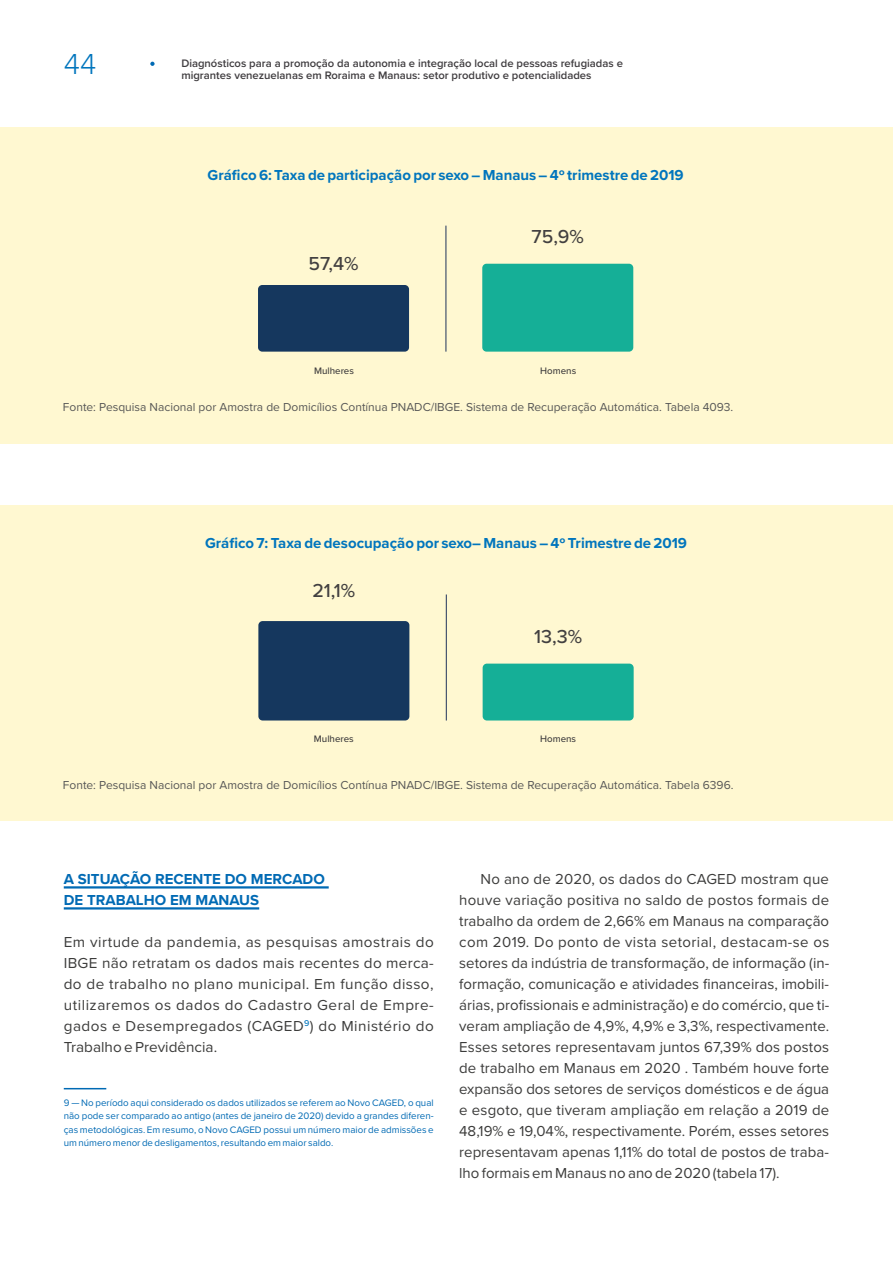
<style>
.page{position:relative;width:893px;height:1263px;background:#fff}
.page>*{position:absolute;margin:0;border:0;box-sizing:border-box;transform-origin:0 0}
.t1{font:300 30px "Proxima Nova";color:#0075bd}
.t2{font:500 19.5px "Proxima Nova";color:#424040}
.t3{font:15px/21px "Proxima Nova";color:#3c3c3b;text-align:justify}
.t4{font:700 15px "Proxima Nova";color:#0075bd}
.t5{font:700 15px/21px "Proxima Nova";color:#006ab4}
.t6{font:12px "Proxima Nova";color:#575756}
.t7{font:600 11.25px/12px "Proxima Nova";color:#403d40}
.t8{font:9.75px/13.5px "Proxima Nova";color:#006ab4;text-align:justify}
.t9{font:500 9.75px "Proxima Nova";color:#424040}
</style>
<div class="page">
<svg style="left:150px;top:62px;width:5px;height:4px"></svg>
<div style="left:0;top:506px;width:893px;height:315px;background:#fff8d1"></div>
<div style="left:483px;top:664px;width:151px;height:56px;background:#15af97;border-radius:4px"></div>
<div style="left:258px;top:621px;width:151px;height:99px;background:#15375e;border-radius:4px"></div>
<hr style="left:446px;top:594px;width:1px;height:126px;background:#1f335b">
<div style="left:0;top:128px;width:893px;height:316px;background:#fff8d1"></div>
<div style="left:482px;top:264px;width:151px;height:88px;background:#15af97;border-radius:4px"></div>
<div style="left:258px;top:285px;width:151px;height:67px;background:#15375e;border-radius:4px"></div>
<hr style="left:446px;top:226px;width:1px;height:126px;background:#1f335b">
<hr style="left:64px;top:886px;width:265px;height:2px;background:#006ab4">
<hr style="left:64px;top:907px;width:195px;height:2px;background:#006ab4">
<hr style="left:64px;top:1088px;width:42px;height:1px;background:#006ab4">
<h1 class="t1" style="left:64px;top:41px;width:34px">44</h1>
<p class="t7" style="left:181px;top:56px;width:443px">Diagnósticos para a promoção da autonomia e integração local de pessoas refugiadas e migrantes venezuelanas em Roraima e Manaus: setor produtivo e potencialidades</p>
<p class="t4" style="left:208px;top:164px;width:478px">Gráfico 6: Taxa de participação por sexo – Manaus – 4º trimestre de 2019</p>
<h2 class="t2" style="left:308px;top:249px;width:52px">57,4%</h2>
<h2 class="t2" style="left:531px;top:222px;width:54px">75,9%</h2>
<p class="t9" style="left:314px;top:364px;width:41px">Mulheres</p>
<p class="t9" style="left:540px;top:364px;width:38px">Homens</p>
<p class="t6" style="left:63px;top:398px;width:672px">Fonte: Pesquisa Nacional por Amostra de Domicílios Contínua PNADC/IBGE. Sistema de Recuperação Automática. Tabela 4093.</p>
<p class="t4" style="left:205px;top:531px;width:484px">Gráfico 7: Taxa de desocupação por sexo– Manaus – 4º Trimestre de 2019</p>
<h2 class="t2" style="left:312px;top:576px;width:44px">21,1%</h2>
<h2 class="t2" style="left:534px;top:621px;width:50px">13,3%</h2>
<p class="t9" style="left:314px;top:731px;width:41px">Mulheres</p>
<p class="t9" style="left:540px;top:731px;width:38px">Homens</p>
<p class="t6" style="left:63px;top:776px;width:672px">Fonte: Pesquisa Nacional por Amostra de Domicílios Contínua PNADC/IBGE. Sistema de Recuperação Automática. Tabela 6396.</p>
<p class="t5" style="left:64px;top:868px;width:263px">A SITUAÇÃO RECENTE DO MERCADO<br>DE TRABALHO EM MANAUS</p>
<p class="t3" style="left:64px;top:930px;width:372px">Em virtude da pandemia, as pesquisas amostrais do IBGE não retratam os dados mais recentes do merca&shy;do de trabalho no plano municipal. Em função disso, utilizaremos os dados do Cadastro Geral de Empre&shy;gados e Desempregados (CAGED<sup>9</sup>) do Ministério do Trabalho e Previdência.</p>
<p class="t8" style="left:64px;top:1095px;width:371px">9 — No período aqui considerado os dados utilizados se referem ao Novo CAGED, o qual não pode ser comparado ao antigo (antes de janeiro de 2020) devido a grandes diferen&shy;ças metodológicas. Em resumo, o Novo CAGED possui um número maior de admissões e um número menor de desligamentos, resultando em maior saldo.</p>
<p class="t3" style="left:459px;top:867px;width:372px;text-indent:21px">No ano de 2020, os dados do CAGED mostram que houve variação positiva no saldo de postos formais de trabalho da ordem de 2,66% em Manaus na comparação com 2019. Do ponto de vista setorial, destacam-se os setores da indústria de transformação, de informação (in&shy;formação, comunicação e atividades financeiras, imobili&shy;árias, profissionais e administração) e do comércio, que ti&shy;veram ampliação de 4,9%, 4,9% e 3,3%, respectivamente.<br>Esses setores representavam juntos 67,39% dos postos de trabalho em Manaus em 2020 . Também houve forte expansão dos setores de serviços domésticos e de água e esgoto, que tiveram ampliação em relação a 2019 de 48,19% e 19,04%, respectivamente. Porém, esses setores representavam apenas 1,11% do total de postos de traba&shy;lho formais em Manaus no ano de 2020 (tabela 17).</p>
</div>
